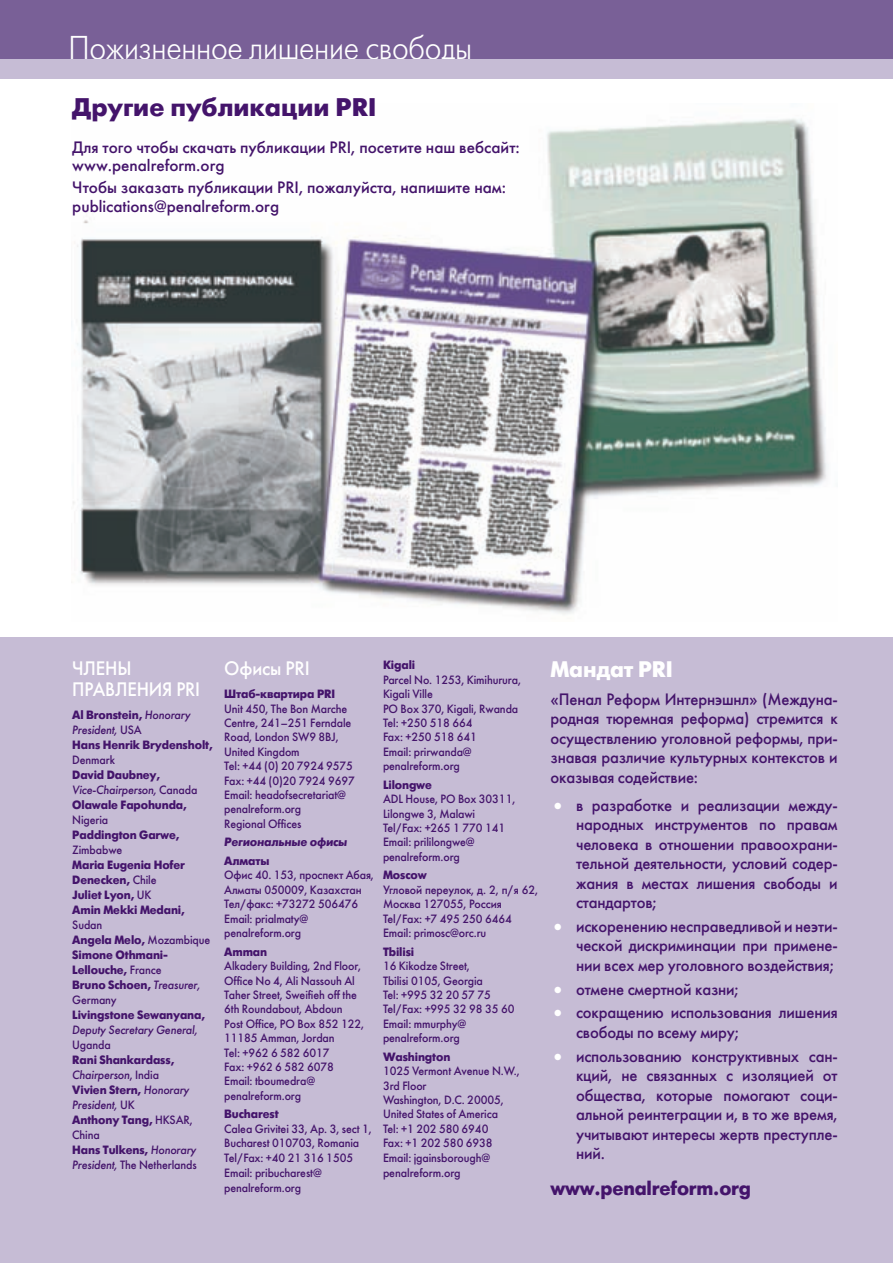
<style>
.page{position:relative;width:893px;height:1263px;background:#fff}
.page>*{position:absolute;margin:0;border:0;box-sizing:border-box;transform-origin:0 0}
.t1{font:33px "Futuris Light C";letter-spacing:-.01em;color:#fff;scale:.9 1}
.t2{font:700 25.5px "Futuris C";color:#44146b}
.t3{font:700 22.5px "Futuris C";letter-spacing:-.01em;color:#fff}
.t4{font:700 19.5px "Futuris C";letter-spacing:-.01em;color:#44146b}
.t5{font:19.5px/21px "Futuris C";letter-spacing:-.01em;color:#fff;scale:.94 1}
.t6{font:19.5px "Futuris C";letter-spacing:-.01em;color:#fff;scale:.96 1}
.t7{font:16.5px/19.5px "Futuris C";letter-spacing:-.01em;color:#44146b;text-align:justify}
.t8{font:12px/14.4px "Futuris C";letter-spacing:-.01em;color:#44146b;scale:.96 1}
.t9{font:700 12px/15px "Futuris C";letter-spacing:-.01em;color:#44146b;scale:.96 1}
.t10{font:italic 12px "Futuris C";letter-spacing:-.01em;color:#44146b;scale:.96 1}
.t11{font:italic 700 12px "Futuris C";letter-spacing:-.01em;color:#44146b;scale:.96 1}
.s1{font-weight:400;font-style:italic}
.s2{font-weight:400}
.s3{font-size:22.5px;color:#fff}
</style>
<div class="page">
<div style="left:0;top:0;width:893px;height:64px;background:#796097"></div>
<div style="left:0;top:59px;width:893px;height:20px;background:#c6bcd5"></div>
<div style="left:0;top:637px;width:893px;height:626px;background:#c6bcd5"></div>
<img style="left:73px;top:118px;width:755px;height:497px">
<h1 class="t1" style="left:69px;top:31px;width:450px">Пожизненное лишение свободы</h1>
<h2 class="t2" style="left:72px;top:93px;width:306px">Другие публикации PRI</h2>
<h3 class="t7" style="left:72px;top:138px;width:449px;line-height:18px">Для того чтобы скачать публикации PRI, посетите наш вебсайт: www.penalreform.org</h3>
<h3 class="t7" style="left:72px;top:177px;width:435px">Чтобы заказать публикации PRI, пожалуйста, напишите нам: publications@penalreform.org</h3>
<h3 class="t5" style="left:72px;top:657px;width:138px">ЧЛЕНЫ<br>ПРАВЛЕНИЯ PRI</h3>
<p class="t9" style="left:72px;top:708px;width:148px">Al Bronstein, <span class="s1">Honorary<br>President,</span> <span class="s2">USA<br></span>Hans Henrik Brydensholt,</p>
<p class="t8" style="left:72px;top:753px;width:46px">Denmark</p>
<p class="t9" style="left:72px;top:768px;width:132px">David Daubney,<br><span class="s1">Vice-Chairperson,</span> <span class="s2">Canada<br></span>Olawale Fapohunda,</p>
<p class="t8" style="left:72px;top:813px;width:39px">Nigeria</p>
<p class="t9" style="left:72px;top:828px;width:113px">Paddington Garwe,</p>
<p class="t8" style="left:72px;top:843px;width:54px">Zimbabwe</p>
<p class="t9" style="left:72px;top:858px;width:119px">Maria Eugenia Hofer<br>Denecken, <span class="s2">Chile<br></span>Juliet Lyon, <span class="s2">UK<br></span>Amin Mekki Medani,</p>
<p class="t9" style="left:72px;top:918px;width:145px"><span class="s2">Sudan<br></span>Angela Melo, <span class="s2">Mozambique<br></span>Simone Othmani-<br>Lellouche, <span class="s2">France<br></span>Bruno Schoen, <span class="s1">Treasurer,<br></span><span class="s2">Germany</span></p>
<p class="t9" style="left:72px;top:1008px;width:140px">Livingstone Sewanyana,</p>
<p class="t10" style="left:72px;top:1023px;width:132px">Deputy Secretary General,</p>
<p class="t8" style="left:72px;top:1038px;width:42px">Uganda</p>
<p class="t9" style="left:72px;top:1053px;width:131px">Rani Shankardass,<br><span class="s1">Chairperson</span><span class="s2">, India<br></span>Vivien Stern, <span class="s1">Honorary<br>President,</span> <span class="s2">UK<br></span>Anthony Tang, <span class="s2">HKSAR,<br>China<br></span>Hans Tulkens, <span class="s1">Honorary<br>President,</span> <span class="s2">The Netherlands</span></p>
<h3 class="t6" style="left:224px;top:657px;width:91px">Офисы PRI</h3>
<p class="t9" style="left:224px;top:687px;width:117px">Штаб-квартира PRI</p>
<p class="t8" style="left:224px;top:701px;width:138px">Unit 450, The Bon Marche<br>Centre, 241–251 Ferndale<br>Road, London SW9 8BJ,<br>United Kingdom<br>Tel: +44 (0) 20 7924 9575<br>Fax: +44 (0)20 7924 9697<br>Email: headofsecretariat@ penalreform.org<br>Regional Offices</p>
<p class="t11" style="left:224px;top:836px;width:130px">Региональные офисы</p>
<p class="t9" style="left:224px;top:854px;width:49px">Aлматы</p>
<p class="t8" style="left:224px;top:868px;width:157px">Oфис 40. 153, проспект Абая,<br>Aлматы 050009, Казахстан<br>Teл/факс: +73272 506476<br>Email: prialmaty@ penalreform.org</p>
<p class="t9" style="left:224px;top:944px;width:46px">Amman</p>
<p class="t8" style="left:224px;top:959px;width:147px">Alkadery Building, 2nd Floor,<br>Office No 4, Ali Nassouh Al<br>Taher Street, Sweifieh off the<br>6th Roundabout, Abdoun<br>Post Office, PO Box 852 122,<br>11185 Amman, Jordan<br>Tel: +962 6 582 6017<br>Fax: +962 6 582 6078<br>Email: tboumedra@ penalreform.org</p>
<p class="t9" style="left:224px;top:1107px;width:58px">Bucharest</p>
<p class="t8" style="left:224px;top:1121px;width:155px">Calea Grivitei 33, Ap. 3, sect 1,<br>Bucharest 010703, Romania<br>Tel/Fax: +40 21 316 1505<br>Email: pribucharest@ penalreform.org</p>
<p class="t9" style="left:383px;top:658px;width:35px">Kigali</p>
<p class="t8" style="left:383px;top:672px;width:145px">Parcel No. 1253, Kimihurura,<br>Kigali Ville<br>PO Box 370, Kigali, Rwanda<br>Tel: +250 518 664<br>Fax: +250 518 641<br>Email: prirwanda@ penalreform.org</p>
<p class="t9" style="left:383px;top:777px;width:53px">Lilongwe</p>
<p class="t8" style="left:383px;top:792px;width:139px">ADL House, PO Box 30311,<br>Lilongwe 3, Malawi<br>Tel/Fax: +265 1 770 141<br>Email: prililongwe@ penalreform.org</p>
<p class="t9" style="left:383px;top:868px;width:47px">Moscow</p>
<p class="t8" style="left:383px;top:882px;width:163px">Угловой переулок, д. 2, п/я 62,<br>Москва 127055, Россия<br>Tel/Fax: +7 495 250 6464<br>Email: primosc@orc.ru</p>
<p class="t9" style="left:383px;top:944px;width:34px">Tbilisi</p>
<p class="t8" style="left:383px;top:959px;width:138px">16 Kikodze Street,<br>Tbilisi 0105, Georgia<br>Tel: +995 32 20 57 75<br>Tel/Fax: +995 32 98 35 60<br>Email: mmurphy@ penalreform.org</p>
<p class="t9" style="left:383px;top:1049px;width:72px">Washington</p>
<p class="t8" style="left:383px;top:1064px;width:144px">1025 Vermont Avenue N.W.,<br>3rd Floor<br>Washington, D.C. 20005,<br>United States of America<br>Tel: +1 202 580 6940<br>Fax: +1 202 580 6938<br>Email: jgainsborough@ penalreform.org</p>
<h3 class="t3" style="left:551px;top:656px;width:124px">Мандат PRI</h3>
<h3 class="t7" style="left:551px;top:689px;width:289px">«Пенал Реформ Интернэшнл» (Междуна&shy;родная тюремная реформа) стремится к осуществлению уголовной реформы, при&shy;знавая различие культурных контекстов и оказывая содействие:</h3>
<h3 class="t7" style="left:576px;top:795px;width:263px;text-indent:-26px"><span class="s3">•</span> в разработке и реализации между&shy;народных инструментов по правам человека в отношении правоохрани&shy;тельной деятельности, условий содер&shy;жания в местах лишения свободы и стандартов;</h3>
<h3 class="t7" style="left:576px;top:916px;width:263px;text-indent:-26px"><span class="s3">•</span> искоренению несправедливой и неэти&shy;ческой дискриминации при примене&shy;нии всех мер уголовного воздействия;</h3>
<h3 class="t7" style="left:551px;top:979px;width:190px"><span class="s3">•</span> отмене смертной казни;</h3>
<h3 class="t7" style="left:576px;top:1003px;width:263px;text-indent:-26px"><span class="s3">•</span> сокращению использования лишения свободы по всему миру;</h3>
<h3 class="t7" style="left:576px;top:1046px;width:263px;text-indent:-26px"><span class="s3">•</span> использованию конструктивных сан&shy;кций, не связанных с изоляцией от общества, которые помогают соци&shy;альной реинтеграции и, в то же время, учитывают интересы жертв преступле&shy;ний.</h3>
<h3 class="t4" style="left:551px;top:1177px;width:202px">www.penalreform.org</h3>
</div>
